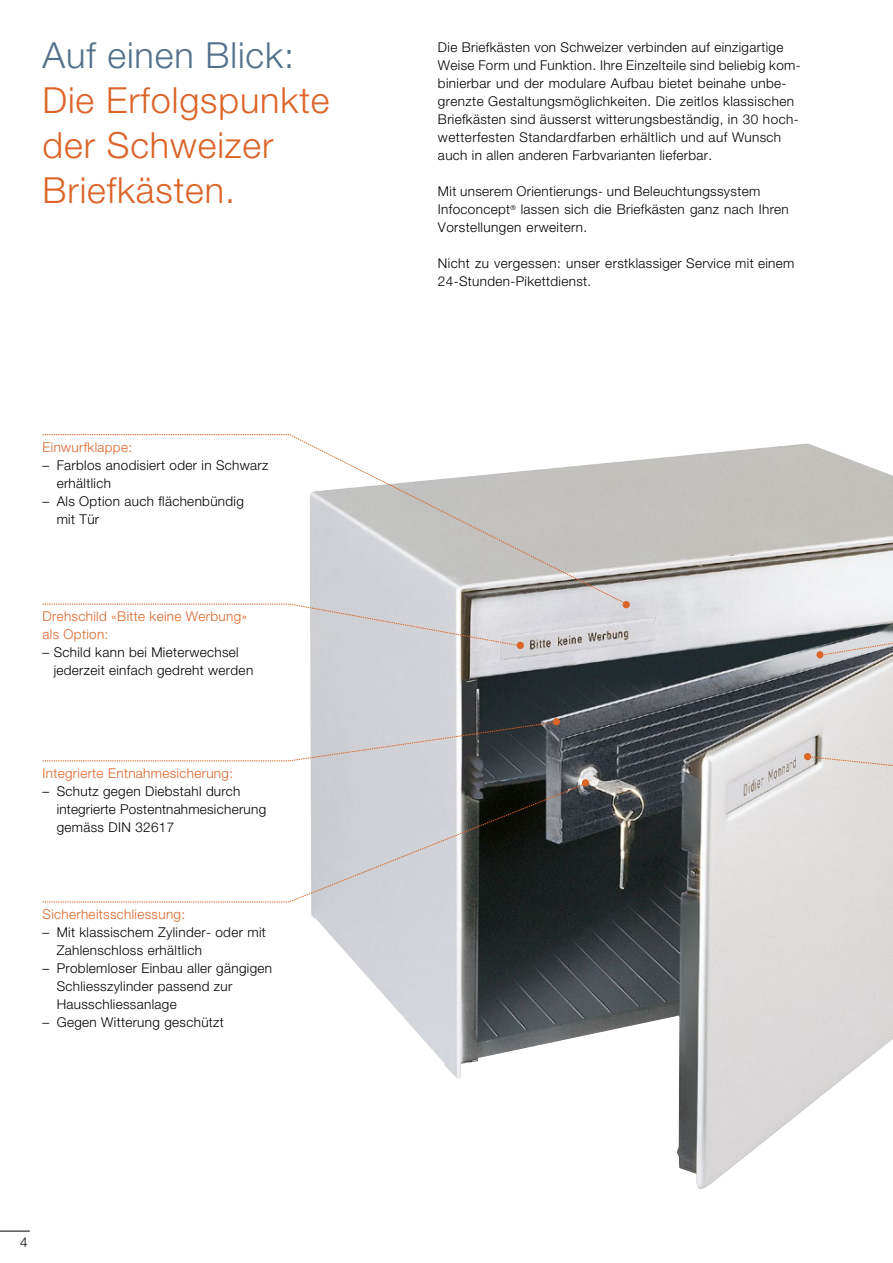
<style>
.page{position:relative;width:893px;height:1263px;background:#fff}
.page>*{position:absolute;margin:0;border:0;box-sizing:border-box;transform-origin:0 0}
._76_Helvetica_14_pt{font:300 36px/45px "Helvetica Neue LT Std";letter-spacing:.025em;color:#dc6428}
._76_Helvetica_14_pt-2{font:300 36px "Helvetica Neue LT Std";letter-spacing:.025em;color:#53708b}
._45_Helvetica_9_12_p{font:300 13.5px/18px "Helvetica Neue LT Std";letter-spacing:.025em;color:#000}
._45_Helvetica_7_9_pt{font:300 13.5px/18px "Helvetica Neue LT Std";letter-spacing:.025em;color:#000}
._75_Helvetica_9_12_p{font:300 13.5px/18px "Helvetica Neue LT Std";letter-spacing:.025em;color:#dc6428}
</style>
<div class="page">
<img style="left:310px;top:443px;width:583px;height:746px">
<hr style="left:0;top:1231px;width:30px;height:1px;background:#000">
<svg style="left:43px;top:721px;width:517px;height:41px"></svg>
<svg style="left:43px;top:783px;width:542px;height:120px"></svg>
<svg style="left:43px;top:603px;width:479px;height:43px"></svg>
<div style="left:517px;top:642px;width:7px;height:7px;background:#dc6428;border-radius:50%"></div>
<svg style="left:821px;top:607px;width:72px;height:48px"></svg>
<div style="left:816px;top:651px;width:7px;height:7px;background:#dc6428;border-radius:50%"></div>
<svg style="left:807px;top:756px;width:86px;height:32px;background:#dfdbd8"></svg>
<div style="left:804px;top:753px;width:7px;height:7px;background:#dc6428;border-radius:50%"></div>
<div style="left:553px;top:718px;width:7px;height:7px;background:#dc6428;border-radius:50%"></div>
<div style="left:582px;top:779px;width:7px;height:7px;background:#dc6428;border-radius:50%"></div>
<svg style="left:43px;top:434px;width:246px;height:1px"></svg>
<svg style="left:289px;top:434px;width:338px;height:171px"></svg>
<div style="left:623px;top:601px;width:7px;height:7px;background:#dc6428;border-radius:50%"></div>
<p class="_76_Helvetica_14_pt-2" style="left:43px;top:33px;width:253px">Auf einen Blick:</p>
<p class="_76_Helvetica_14_pt" style="left:43px;top:77px;width:289px">Die Erfolgspunkte der Schweizer<br>Briefkästen.</p>
<p class="_75_Helvetica_9_12_p" style="left:43px;top:438px;width:91px">Einwurfklappe:</p>
<p class="_45_Helvetica_7_9_pt" style="left:57px;top:456px;width:213px;text-indent:-14px">– Farblos anodisiert oder in Schwarz erhältlich</p>
<p class="_45_Helvetica_7_9_pt" style="left:57px;top:492px;width:189px;text-indent:-14px">– Als Option auch flächenbündig mit Tür</p>
<p class="_75_Helvetica_9_12_p" style="left:43px;top:607px;width:206px">Drehschild «Bitte keine Werbung» als Option:</p>
<p class="_45_Helvetica_7_9_pt" style="left:54px;top:643px;width:201px;text-indent:-11px">– Schild kann bei Mieterwechsel jederzeit einfach gedreht werden</p>
<p class="_75_Helvetica_9_12_p" style="left:43px;top:764px;width:192px">Integrierte Entnahmesicherung:</p>
<p class="_45_Helvetica_7_9_pt" style="left:57px;top:782px;width:211px;text-indent:-14px">– Schutz gegen Diebstahl durch integrierte Postentnahmesicherung gemäss DIN 32617</p>
<p class="_75_Helvetica_9_12_p" style="left:43px;top:905px;width:144px">Sicherheitsschliessung:</p>
<p class="_45_Helvetica_7_9_pt" style="left:57px;top:923px;width:211px;text-indent:-14px">– Mit klassischem Zylinder- oder mit<br>Zahlenschloss erhältlich</p>
<p class="_45_Helvetica_7_9_pt" style="left:57px;top:959px;width:217px;text-indent:-14px">– Problemloser Einbau aller gängigen<br>Schliesszylinder passend zur<br>Hausschliessanlage</p>
<p class="_45_Helvetica_7_9_pt" style="left:43px;top:1013px;width:183px">– Gegen Witterung geschützt</p>
<p class="_45_Helvetica_9_12_p" style="left:20px;top:1232px;width:9px">4</p>
<p class="_45_Helvetica_9_12_p" style="left:438px;top:38px;width:363px">Die Briefkästen von Schweizer verbinden auf einzigartige Weise Form und Funktion. Ihre Einzelteile sind beliebig kom&shy;binierbar und der modulare Aufbau bietet beinahe unbe&shy;grenzte Gestaltungsmöglichkeiten. Die zeitlos klassischen Briefkästen sind äusserst witterungsbeständig, in 30 hoch&shy;wetterfesten Standardfarben erhältlich und auf Wunsch auch in allen anderen Farbvarianten lieferbar.</p>
<p class="_45_Helvetica_9_12_p" style="left:438px;top:182px;width:352px">Mit unserem Orientierungs- und Beleuchtungssystem<br>Infoconcept<sup>®</sup> lassen sich die Briefkästen ganz nach Ihren<br>Vorstellungen erweitern.</p>
<p class="_45_Helvetica_9_12_p" style="left:438px;top:254px;width:358px">Nicht zu vergessen: unser erstklassiger Service mit einem<br>24-Stunden-Pikettdienst.</p>
</div>
